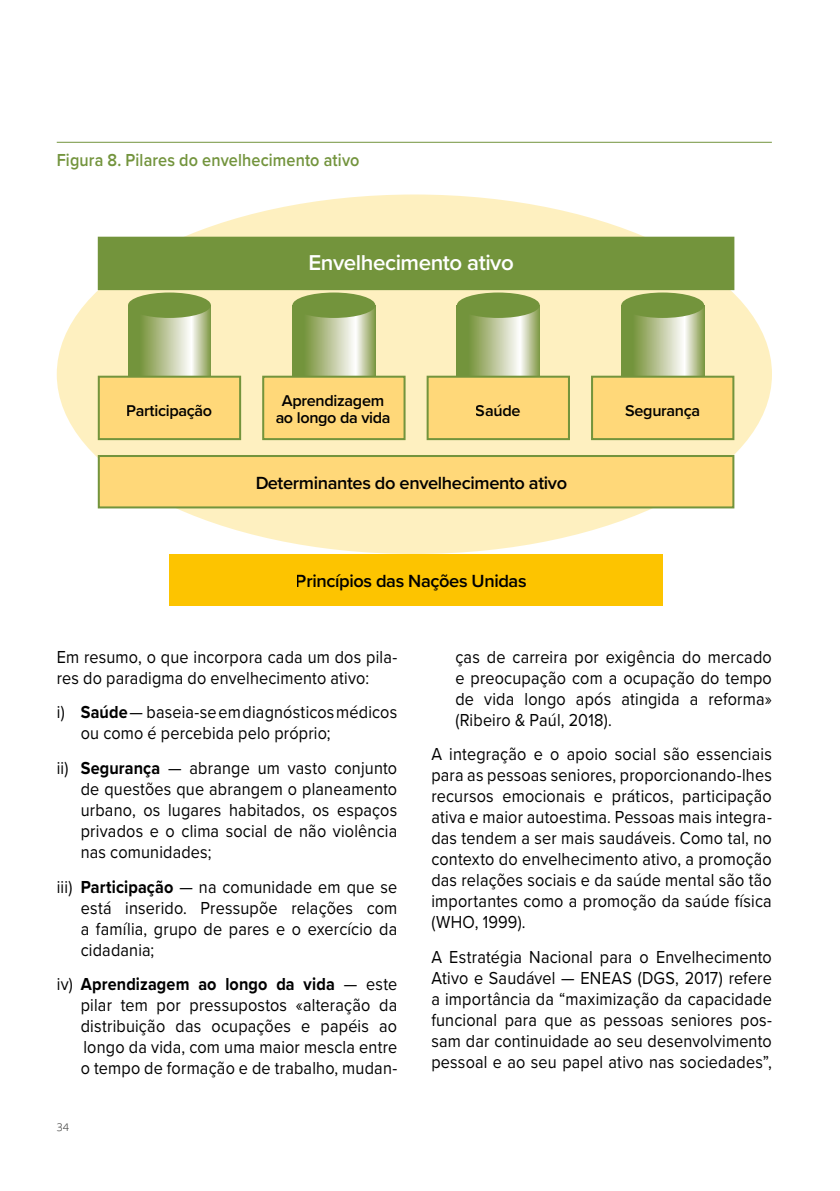
<style>
.page{position:relative;width:840px;height:1191px;background:#fff}
.page>*{position:absolute;margin:0;border:0;box-sizing:border-box;transform-origin:0 0}
.t1{font:600 22.2px "Proxima Nova";letter-spacing:-.02em;color:#fff}
.t2{font:600 18.2px "Proxima Nova";letter-spacing:-.02em;color:#000}
.t3{font:18px/21px "Proxima Nova";letter-spacing:.01em;color:#000;text-align:justify;scale:.9 1}
.t4{font:600 18px "Proxima Nova";letter-spacing:.01em;color:#73943d;scale:.9 1}
.t5{font:600 16.2px/17px "Proxima Nova";letter-spacing:-.02em;color:#000;text-align:center}
.t6{font:300 11.4px "Tisa Sans Pro";color:#4a4a49}
.s1{font-weight:700}
</style>
<div class="page">
<hr style="left:57px;top:142px;width:714px;height:1px;background:#73943d">
<div style="left:57px;top:194px;width:714px;height:360px;background:#fef0c0;border-radius:50%"></div>
<svg style="left:128px;top:307px;width:83px;height:69px;background:#afbe8c"></svg>
<div style="left:128px;top:292px;width:83px;height:26px;background:#73943c;border-radius:50%"></div>
<svg style="left:292px;top:307px;width:83px;height:69px;background:#afbe8c"></svg>
<div style="left:292px;top:292px;width:83px;height:26px;background:#73943c;border-radius:50%"></div>
<svg style="left:621px;top:307px;width:82px;height:69px;background:#b0bf8c"></svg>
<div style="left:621px;top:292px;width:82px;height:26px;background:#73943c;border-radius:50%"></div>
<svg style="left:456px;top:307px;width:83px;height:69px;background:#afbe8c"></svg>
<div style="left:456px;top:292px;width:83px;height:26px;background:#73943c;border-radius:50%"></div>
<div style="left:99px;top:377px;width:141px;height:62px;background:#ffd879"></div>
<div style="left:98px;top:376px;width:143px;height:64px;border:2px solid #73943c"></div>
<div style="left:263px;top:377px;width:141px;height:62px;background:#ffd879"></div>
<div style="left:262px;top:376px;width:143px;height:64px;border:2px solid #73943c"></div>
<div style="left:427px;top:377px;width:141px;height:62px;background:#ffd879"></div>
<div style="left:426px;top:376px;width:143px;height:64px;border:2px solid #73943c"></div>
<div style="left:591px;top:377px;width:142px;height:62px;background:#ffd879"></div>
<div style="left:590px;top:376px;width:144px;height:64px;border:2px solid #73943c"></div>
<div style="left:99px;top:238px;width:634px;height:51px;background:#73943c"></div>
<div style="left:98px;top:237px;width:636px;height:53px;border:2px solid #73943c"></div>
<div style="left:99px;top:456px;width:634px;height:51px;background:#ffd879"></div>
<div style="left:98px;top:455px;width:636px;height:53px;border:2px solid #73943c"></div>
<div style="left:169px;top:554px;width:493px;height:51px;background:#fdc400"></div>
<p class="t4" style="left:57px;top:147px;width:338px">Figura 8. Pilares do envelhecimento ativo</p>
<p class="t1" style="left:308px;top:246px;width:207px">Envelhecimento ativo</p>
<p class="t5" style="left:275px;top:391px;width:116px">Aprendizagem ao longo da vida</p>
<p class="t5" style="left:625px;top:401px;width:76px">Segurança</p>
<p class="t5" style="left:127px;top:401px;width:87px">Participação</p>
<p class="t5" style="left:475px;top:401px;width:46px">Saúde</p>
<p class="t2" style="left:255px;top:469px;width:313px">Determinantes do envelhecimento ativo</p>
<p class="t2" style="left:295px;top:567px;width:232px">Princípios das Nações Unidas</p>
<p class="t3" style="left:57px;top:645px;width:379px">Em resumo, o que incorpora cada um dos pila&shy;res do paradigma do envelhecimento ativo:</p>
<p class="t3" style="left:81px;top:701px;width:353px;text-indent:-24px">i) <span class="s1">Saúde</span> — baseia-se em diagnósticos médicos ou como é percebida pelo próprio;</p>
<p class="t3" style="left:81px;top:756px;width:353px;text-indent:-24px">ii) <span class="s1">Segurança</span> — abrange um vasto conjunto de questões que abrangem o planeamento urbano, os lugares habitados, os espaços privados e o clima social de não violência nas comunidades;</p>
<p class="t3" style="left:81px;top:875px;width:353px;text-indent:-24px">iii) <span class="s1">Participação</span> — na comunidade em que se está inserido. Pressupõe relações com a família, grupo de pares e o exercício da cidadania;</p>
<p class="t3" style="left:81px;top:973px;width:353px;text-indent:-24px">iv) <span class="s1">Aprendizagem ao longo da vida</span> — este pilar tem por pressupostos «alteração da distribuição das ocupações e papéis ao longo da vida, com uma maior mescla entre o tempo de formação e de trabalho, mudan-</p>
<p class="t6" style="left:57px;top:1120px;width:14px">34</p>
<p class="t3" style="left:455px;top:645px;width:353px">ças de carreira por exigência do mercado e preocupação com a ocupação do tempo de vida longo após atingida a reforma» (Ribeiro &amp; Paúl, 2018).</p>
<p class="t3" style="left:431px;top:743px;width:379px">A integração e o apoio social são essenciais para as pessoas seniores, proporcionando-lhes recursos emocionais e práticos, participação ativa e maior autoestima. Pessoas mais integra&shy;das tendem a ser mais saudáveis. Como tal, no contexto do envelhecimento ativo, a promoção das relações sociais e da saúde mental são tão importantes como a promoção da saúde física (WHO, 1999).</p>
<p class="t3" style="left:431px;top:945px;width:380px">A Estratégia Nacional para o Envelhecimento Ativo e Saudável — ENEAS (DGS, 2017) refere a importância da “maximização da capacidade funcional para que as pessoas seniores pos&shy;sam dar continuidade ao seu desenvolvimento pessoal e ao seu papel ativo nas sociedades”,</p>
</div>
